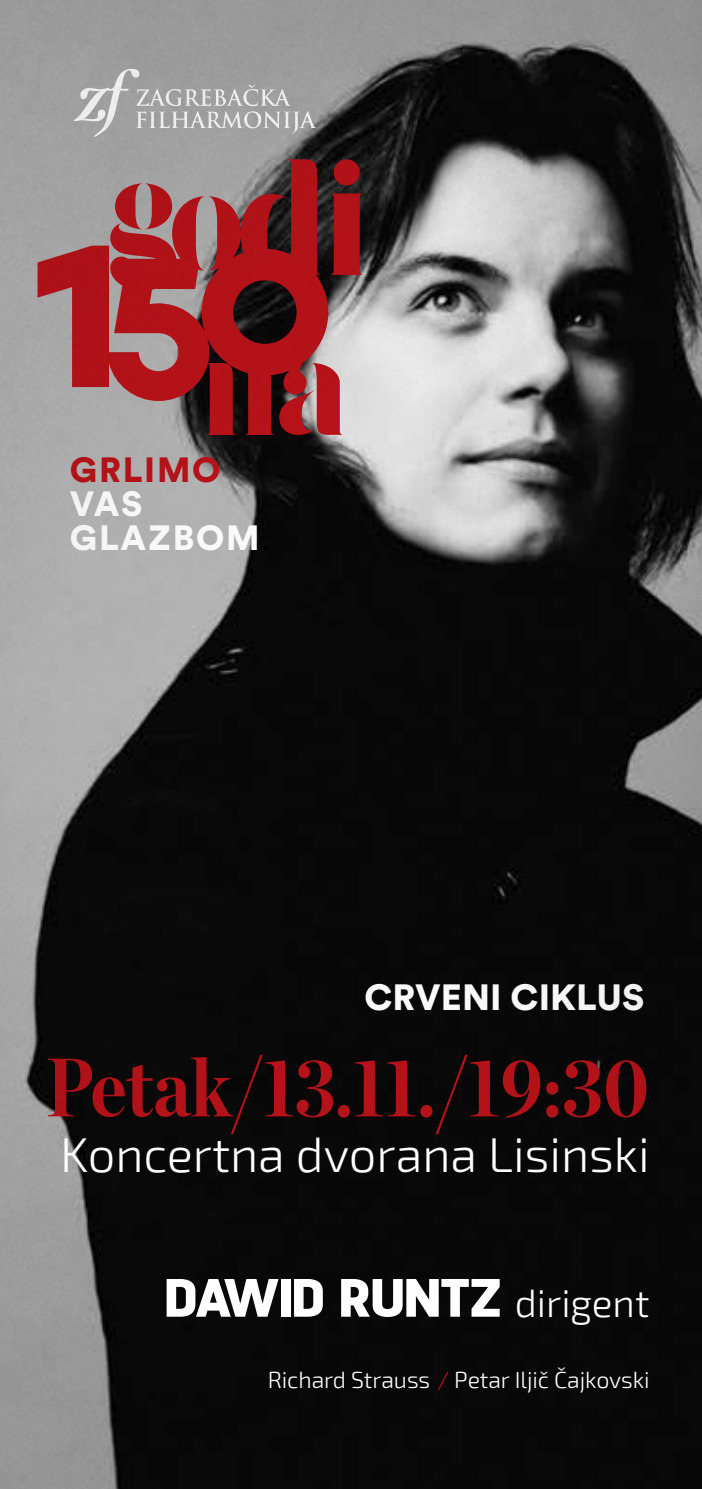
<style>
.page{position:relative;width:702px;height:1489px;background:#fff}
.page>*{position:absolute;margin:0;border:0;box-sizing:border-box;transform-origin:0 0}
.t1{font:700 82.75px "Chronicle Disp Cond";letter-spacing:.005em;color:#ba131a}
.t2{font:700 53.75px "Fuji";letter-spacing:-.01em;color:#fff}
.t3{font:300 48.75px "Exo 2";color:#fff}
.t4{font:900 36.25px "Circular Std";color:#fff}
.t5{font:900 34.75px/33.8px "Circular Std";letter-spacing:.05em;color:#fff}
.t6{font:900 34.75px "Circular Std";letter-spacing:.05em;color:#ba131a}
.t7{font:300 23px "Exo 2";letter-spacing:-.005em;color:#fff}
.s1{font-family:"Exo 2";font-weight:300;font-size:38.75px}
.s2{color:#ba131a}
</style>
<div class="page">
<img style="left:0;top:0;width:702px;height:1488px">
<svg style="left:328px;top:363px;width:15px;height:72px"></svg>
<svg style="left:38px;top:159px;width:290px;height:276px;background:#984a4d"></svg>
<svg style="left:115px;top:183px;width:57px;height:46px;background:#a85256"></svg>
<svg style="left:333px;top:159px;width:27px;height:26px"></svg>
<svg style="left:329px;top:193px;width:35px;height:82px;background:#8c1519"></svg>
<svg style="left:73px;top:69px;width:243px;height:68px;background:#aaa"></svg>
<h3 class="t6" style="left:70px;top:447px;width:152px">GRLIMO</h3>
<h3 class="t5" style="left:70px;top:486px;width:191px">VAS<br>GLAZBOM</h3>
<h3 class="t4" style="left:364px;top:972px;width:281px">CRVENI CIKLUS</h3>
<h1 class="t1" style="left:46px;top:1021px;width:604px">Petak/13.11./19:30</h1>
<h3 class="t3" style="left:60px;top:1126px;width:591px">Koncertna dvorana Lisinski</h3>
<h2 class="t2" style="left:164px;top:1264px;width:486px">DAWID RUNTZ <span class="s1">dirigent</span></h2>
<p class="t7" style="left:268px;top:1366px;width:383px">Richard Strauss <span class="s2">/</span> Petar Iljič Čajkovski</p>
</div>
